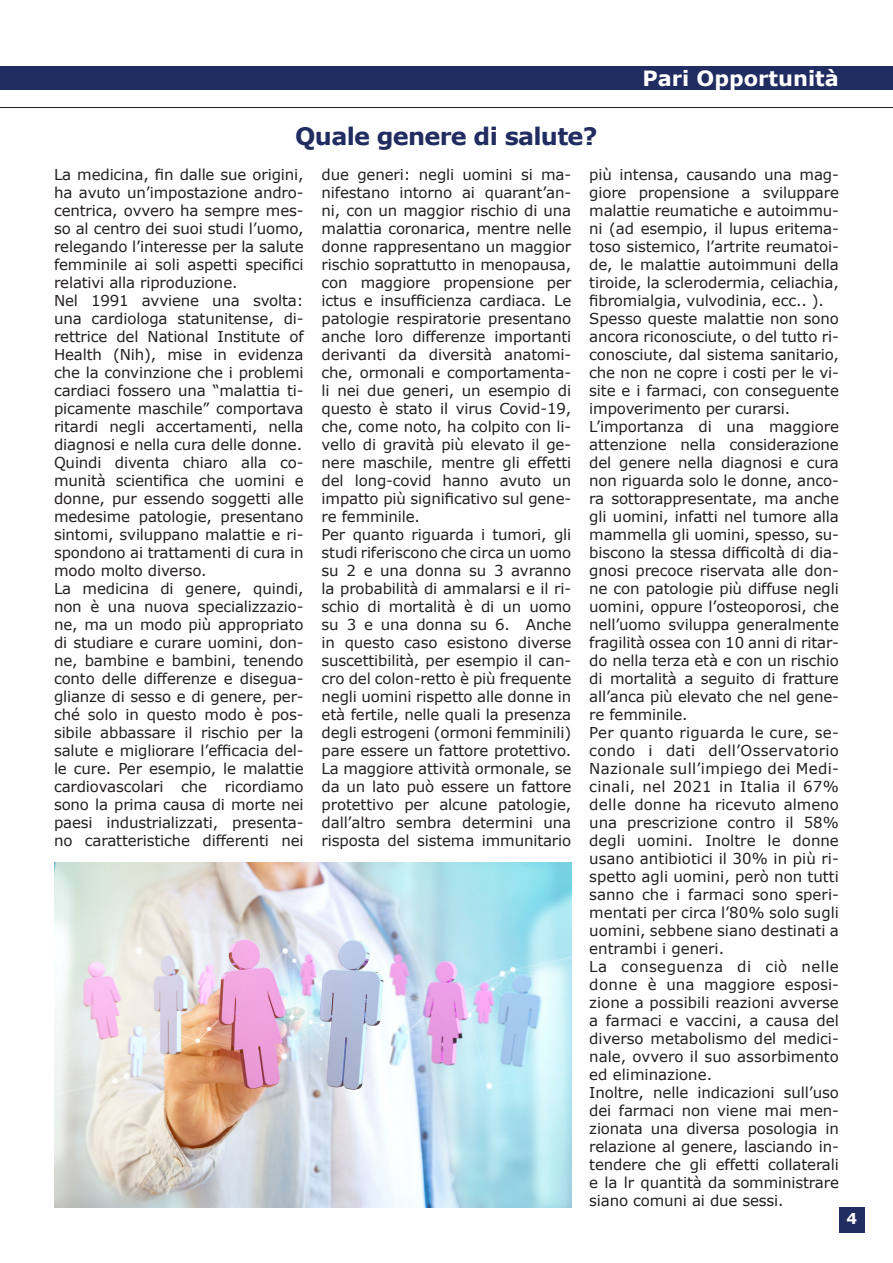
<style>
.page{position:relative;width:893px;height:1263px;background:#fff}
.page>*{position:absolute;margin:0;border:0;box-sizing:border-box;transform-origin:0 0}
.t1{font:700 24px "Verdana";letter-spacing:-.03em;color:#212c60}
.t2{font:700 21px "Verdana";color:#fff}
.t3{font:15px/18px "Verdana";letter-spacing:-.01em;color:#231f20;text-align:justify}
.t4{font:700 15px "Verdana";color:#fff}
</style>
<div class="page">
<div style="left:0;top:67px;width:893px;height:23px;background:#212c60"></div>
<hr style="left:0;top:107px;width:893px;height:1px;background:#231f20">
<div style="left:839px;top:1207px;width:25px;height:26px;background:#212c60"></div>
<img style="left:54px;top:863px;width:517px;height:344px">
<p class="t2" style="left:642px;top:64px;width:198px">Pari Opportunità</p>
<p class="t1" style="left:295px;top:121px;width:304px">Quale genere di salute?</p>
<p class="t3" style="left:54px;top:166px;width:251px">La medicina, fin dalle sue origini, ha avuto un’impostazione andro&shy;centrica, ovvero ha sempre mes&shy;so al centro dei suoi studi l’uomo, relegando l’interesse per la salute femminile ai soli aspetti specifici relativi alla riproduzione.</p>
<p class="t3" style="left:54px;top:292px;width:251px">Nel 1991 avviene una svolta: una cardiologa statunitense, di&shy;rettrice del National Institute of Health (Nih), mise in evidenza che la convinzione che i problemi cardiaci fossero una “malattia ti&shy;picamente maschile” comportava ritardi negli accertamenti, nella diagnosi e nella cura delle donne.</p>
<p class="t3" style="left:54px;top:454px;width:251px">Quindi diventa chiaro alla co&shy;munità scientifica che uomini e donne, pur essendo soggetti alle medesime patologie, presentano sintomi, sviluppano malattie e ri&shy;spondono ai trattamenti di cura in modo molto diverso.</p>
<p class="t3" style="left:54px;top:580px;width:251px">La medicina di genere, quindi, non è una nuova specializzazio&shy;ne, ma un modo più appropriato di studiare e curare uomini, don&shy;ne, bambine e bambini, tenendo conto delle differenze e disegua&shy;glianze di sesso e di genere, per&shy;ché solo in questo modo è pos&shy;sibile abbassare il rischio per la salute e migliorare l’efficacia del&shy;le cure. Per esempio, le malattie cardiovascolari che ricordiamo sono la prima causa di morte nei paesi industrializzati, presenta&shy;no caratteristiche differenti nei</p>
<p class="t3" style="left:322px;top:166px;width:251px">due generi: negli uomini si ma&shy;nifestano intorno ai quarant’an&shy;ni, con un maggior rischio di una malattia coronarica, mentre nelle donne rappresentano un maggior rischio soprattutto in menopausa, con maggiore propensione per ictus e insufficienza cardiaca. Le patologie respiratorie presentano anche loro differenze importanti derivanti da diversità anatomi&shy;che, ormonali e comportamenta&shy;li nei due generi, un esempio di questo è stato il virus Covid-19, che, come noto, ha colpito con li&shy;vello di gravità più elevato il ge&shy;nere maschile, mentre gli effetti del long-covid hanno avuto un impatto più significativo sul gene&shy;re femminile.</p>
<p class="t3" style="left:322px;top:526px;width:251px">Per quanto riguarda i tumori, gli studi riferiscono che circa un uomo su 2 e una donna su 3 avranno la probabilità di ammalarsi e il ri&shy;schio di mortalità è di un uomo su 3 e una donna su 6. Anche in questo caso esistono diverse suscettibilità, per esempio il can&shy;cro del colon-retto è più frequente negli uomini rispetto alle donne in età fertile, nelle quali la presenza degli estrogeni (ormoni femminili) pare essere un fattore protettivo.<br>La maggiore attività ormonale, se da un lato può essere un fattore protettivo per alcune patologie, dall’altro sembra determini una risposta del sistema immunitario</p>
<p class="t3" style="left:589px;top:166px;width:251px">più intensa, causando una mag&shy;giore propensione a sviluppare malattie reumatiche e autoimmu&shy;ni (ad esempio, il lupus eritema&shy;toso sistemico, l’artrite reumatoi&shy;de, le malattie autoimmuni della tiroide, la sclerodermia, celiachia, fibromialgia, vulvodinia, ecc.. ).</p>
<p class="t3" style="left:589px;top:310px;width:251px">Spesso queste malattie non sono ancora riconosciute, o del tutto ri&shy;conosciute, dal sistema sanitario, che non ne copre i costi per le vi&shy;site e i farmaci, con conseguente impoverimento per curarsi.</p>
<p class="t3" style="left:589px;top:418px;width:251px">L’importanza di una maggiore attenzione nella considerazione del genere nella diagnosi e cura non riguarda solo le donne, anco&shy;ra sottorappresentate, ma anche gli uomini, infatti nel tumore alla mammella gli uomini, spesso, su&shy;biscono la stessa difficoltà di dia&shy;gnosi precoce riservata alle don&shy;ne con patologie più diffuse negli uomini, oppure l’osteoporosi, che nell’uomo sviluppa generalmente fragilità ossea con 10 anni di ritar&shy;do nella terza età e con un rischio di mortalità a seguito di fratture all’anca più elevato che nel gene&shy;re femminile.</p>
<p class="t3" style="left:589px;top:724px;width:251px">Per quanto riguarda le cure, se&shy;condo i dati dell’Osservatorio Nazionale sull’impiego dei Medi&shy;cinali, nel 2021 in Italia il 67% delle donne ha ricevuto almeno una prescrizione contro il 58% degli uomini. Inoltre le donne usano antibiotici il 30% in più ri&shy;spetto agli uomini, però non tutti sanno che i farmaci sono speri&shy;mentati per circa l’80% solo sugli uomini, sebbene siano destinati a entrambi i generi.</p>
<p class="t3" style="left:589px;top:958px;width:251px">La conseguenza di ciò nelle donne è una maggiore esposi&shy;zione a possibili reazioni avverse a farmaci e vaccini, a causa del diverso metabolismo del medici&shy;nale, ovvero il suo assorbimento ed eliminazione.</p>
<p class="t3" style="left:589px;top:1084px;width:251px">Inoltre, nelle indicazioni sull’uso dei farmaci non viene mai men&shy;zionata una diversa posologia in relazione al genere, lasciando in&shy;tendere che gli effetti collaterali e la lr quantità da somministrare siano comuni ai due sessi.</p>
<p class="t4" style="left:846px;top:1209px;width:12px">4</p>
</div>
